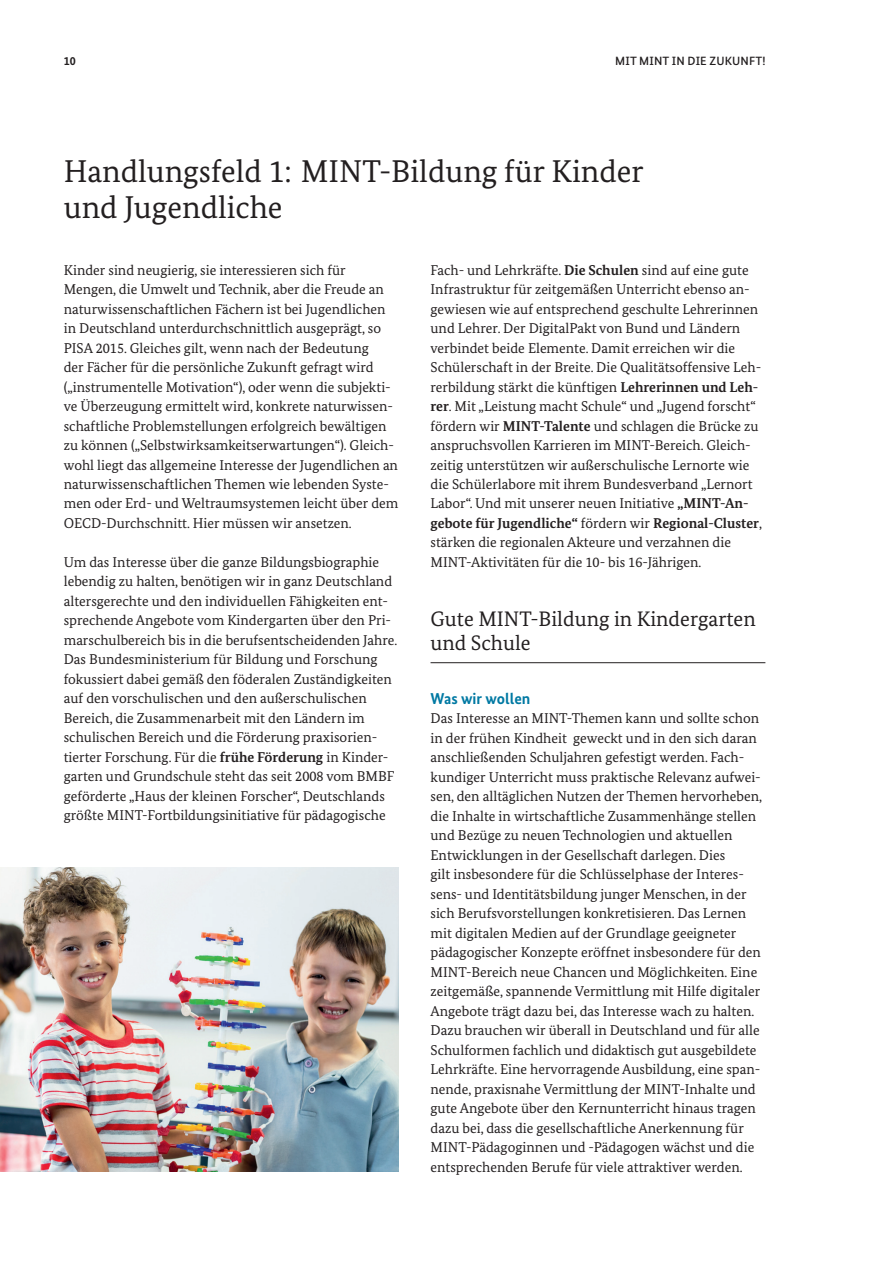
<style>
.page{position:relative;width:893px;height:1263px;background:#fff}
.page>*{position:absolute;margin:0;border:0;box-sizing:border-box;transform-origin:0 0}
.t1{font:31.5px/36px "Bundes Serif";color:#231f20}
.t2{font:21px/24px "Bundes Serif";color:#231f20}
.t3{font:700 15.75px "Bundes Sans";color:#0079a3}
.t4{font:14.25px/19.5px "Bundes Serif";color:#231f20}
.t5{font:500 12px "Bundes Sans";letter-spacing:.01em;color:#231f20}
.t6{font:700 12px "Bundes Sans";color:#231f20}
.s1{font-weight:700}
</style>
<div class="page">
<hr style="left:431px;top:662px;width:334px;height:1px;background:#231f20">
<img style="left:0;top:867px;width:399px;height:305px">
<p class="t6" style="left:64px;top:53px;width:13px">10</p>
<p class="t5" style="left:615px;top:53px;width:152px">MIT MINT IN DIE ZUKUNFT!</p>
<h1 class="t1" style="left:64px;top:153px;width:581px">Handlungsfeld 1: MINT-Bildung für Kinder und Jugendliche</h1>
<p class="t4" style="left:64px;top:260px;width:336px">Kinder sind neugierig, sie interessieren sich für Mengen, die Umwelt und Technik, aber die Freude an naturwissenschaftlichen Fächern ist bei Jugendlichen in Deutschland unterdurchschnittlich ausgeprägt, so PISA 2015. Gleiches gilt, wenn nach der Bedeutung<br>der Fächer für die persönliche Zukunft gefragt wird („instrumentelle Motivation“), oder wenn die subjekti&shy;ve Überzeugung ermittelt wird, konkrete naturwissen&shy;schaftliche Problemstellungen erfolgreich bewältigen zu können („Selbstwirksamkeitserwartungen“). Gleich&shy;wohl liegt das allgemeine Interesse der Jugendlichen an naturwissenschaftlichen Themen wie lebenden Syste&shy;men oder Erd- und Weltraumsystemen leicht über dem OECD-Durchschnitt. Hier müssen wir ansetzen.</p>
<p class="t4" style="left:64px;top:552px;width:335px">Um das Interesse über die ganze Bildungsbiographie lebendig zu halten, benötigen wir in ganz Deutschland altersgerechte und den individuellen Fähigkeiten ent&shy;sprechende Angebote vom Kindergarten über den Pri&shy;marschulbereich bis in die berufsentscheidenden Jahre.<br>Das Bundesministerium für Bildung und Forschung fokussiert dabei gemäß den föderalen Zuständigkeiten auf den vorschulischen und den außerschulischen Bereich, die Zusammenarbeit mit den Ländern im schulischen Bereich und die Förderung praxisorien&shy;tierter Forschung. Für die <span class="s1">frühe Förderung</span> in Kinder&shy;garten und Grundschule steht das seit 2008 vom BMBF geförderte „Haus der kleinen Forscher“, Deutschlands größte MINT-Fortbildungsinitiative für pädagogische</p>
<p class="t4" style="left:431px;top:260px;width:333px">Fach- und Lehrkräfte. <span class="s1">Die Schulen</span> sind auf eine gute Infrastruktur für zeitgemäßen Unterricht ebenso an&shy;gewiesen wie auf entsprechend geschulte Lehrerinnen und Lehrer. Der DigitalPakt von Bund und Ländern verbindet beide Elemente. Damit erreichen wir die Schülerschaft in der Breite. Die Qualitätsoffensive Leh&shy;rerbildung stärkt die künftigen <span class="s1">Lehrerinnen und Leh&shy;rer</span>. Mit „Leistung macht Schule“ und „Jugend forscht“ fördern wir <span class="s1">MINT-Talente</span> und schlagen die Brücke zu anspruchsvollen Karrieren im MINT-Bereich. Gleich&shy;zeitig unterstützen wir außerschulische Lernorte wie die Schülerlabore mit ihrem Bundesverband „Lernort Labor“. Und mit unserer neuen Initiative <span class="s1">„MINT-An&shy;gebote für Jugendliche“</span> fördern wir <span class="s1">Regional-Cluster</span>, stärken die regionalen Akteure und verzahnen die MINT-Aktivitäten für die 10- bis 16-Jährigen.</p>
<h2 class="t2" style="left:431px;top:606px;width:327px">Gute MINT-Bildung in Kindergarten und Schule</h2>
<h3 class="t3" style="left:431px;top:688px;width:101px">Was wir wollen</h3>
<p class="t4" style="left:431px;top:708px;width:333px">Das Interesse an MINT-Themen kann und sollte schon in der frühen Kindheit geweckt und in den sich daran anschließenden Schuljahren gefestigt werden. Fach&shy;kundiger Unterricht muss praktische Relevanz aufwei&shy;sen, den alltäglichen Nutzen der Themen hervorheben, die Inhalte in wirtschaftliche Zusammenhänge stellen und Bezüge zu neuen Technologien und aktuellen Entwicklungen in der Gesellschaft darlegen. Dies<br>gilt insbesondere für die Schlüsselphase der Interes&shy;sens- und Identitätsbildung junger Menschen, in der sich Berufsvorstellungen konkretisieren. Das Lernen mit digitalen Medien auf der Grundlage geeigneter pädagogischer Konzepte eröffnet insbesondere für den MINT-Bereich neue Chancen und Möglichkeiten. Eine zeitgemäße, spannende Vermittlung mit Hilfe digitaler Angebote trägt dazu bei, das Interesse wach zu halten.<br>Dazu brauchen wir überall in Deutschland und für alle Schulformen fachlich und didaktisch gut ausgebildete Lehrkräfte. Eine hervorragende Ausbildung, eine span&shy;nende, praxisnahe Vermittlung der MINT-Inhalte und gute Angebote über den Kernunterricht hinaus tragen dazu bei, dass die gesellschaftliche Anerkennung für MINT-Pädagoginnen und -Pädagogen wächst und die entsprechenden Berufe für viele attraktiver werden.</p>
</div>
